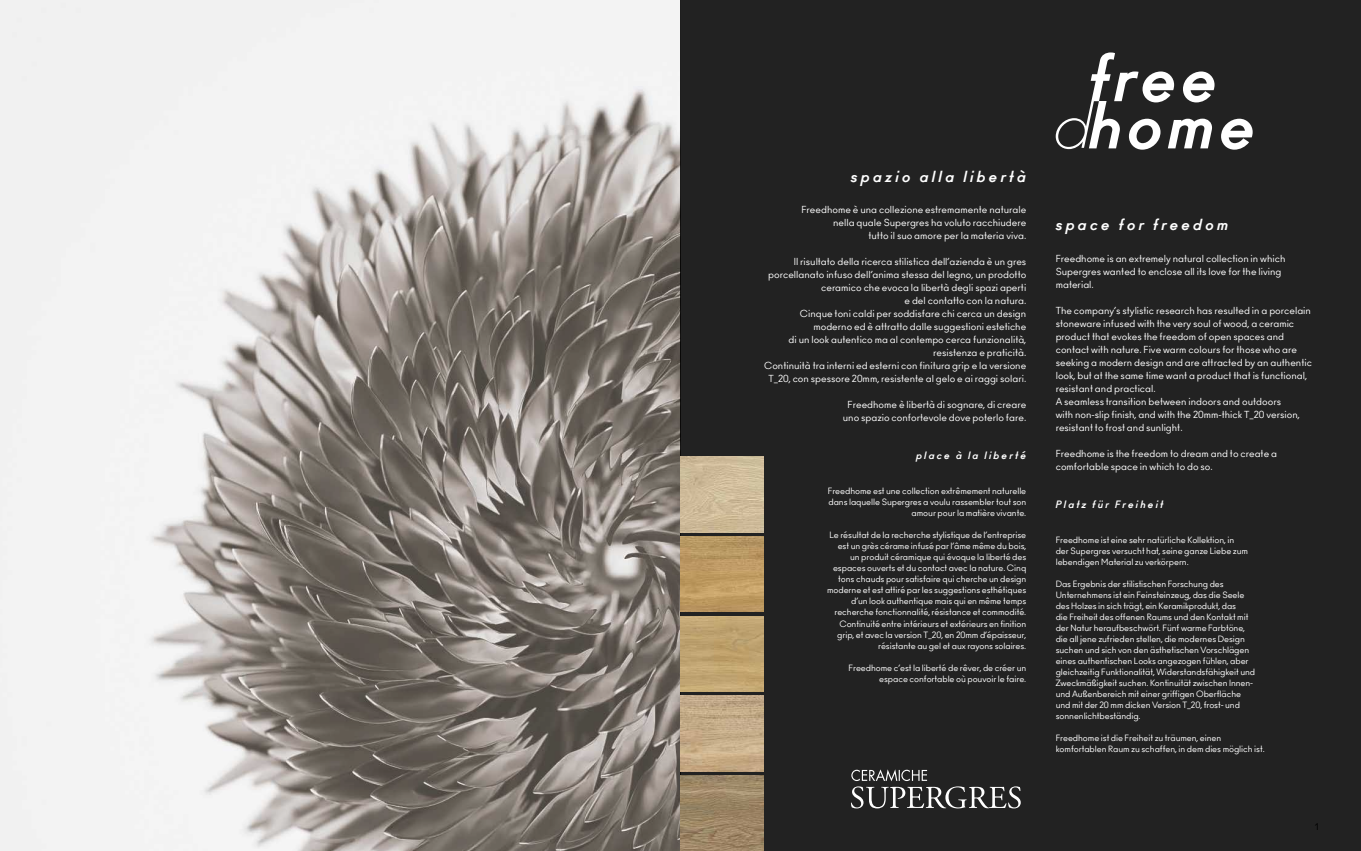
<style>
.page{position:relative;width:1361px;height:851px;background:#fff}
.page>*{position:absolute;margin:0;border:0;box-sizing:border-box;transform-origin:0 0}
.t1{font:italic 15px "Ano Bold Upper Lower";letter-spacing:.2em;color:#fff}
.t2{font:italic 700 10px "Ano";letter-spacing:.2em;color:#fff}
.t3{font:9.5px/13px "Ano";color:#fff}
.t4{font:9px "Ano";color:#000}
.t5{font:8.5px/11px "Ano";letter-spacing:-.01em;color:#fff;text-align:right}
</style>
<div class="page">
<div style="left:680px;top:0;width:681px;height:850px;background:#222"></div>
<svg style="left:851px;top:769px;width:169px;height:39px"></svg>
<img style="left:0;top:0;width:680px;height:850px">
<img style="left:680px;top:616px;width:83px;height:75px">
<img style="left:680px;top:536px;width:83px;height:76px">
<img style="left:680px;top:695px;width:83px;height:76px">
<img style="left:680px;top:775px;width:83px;height:75px">
<img style="left:680px;top:456px;width:83px;height:76px">
<svg style="left:1055px;top:52px;width:197px;height:98px"></svg>
<h1 class="t1" style="left:851px;top:165px;width:177px">spazio alla libertà</h1>
<p class="t3" style="left:801px;top:203px;width:226px;text-align:right">Freedhome è una collezione estremamente naturale nella quale Supergres ha voluto racchiudere<br>tutto il suo amore per la materia viva.</p>
<p class="t3" style="left:764px;top:255px;width:264px;text-align:right">Il risultato della ricerca stilistica dell’azienda è un gres porcellanato infuso dell’anima stessa del legno, un prodotto ceramico che evoca la libertà degli spazi aperti<br>e del contatto con la natura.<br>Cinque toni caldi per soddisfare chi cerca un design moderno ed è attratto dalle suggestioni estetiche<br>di un look autentico ma al contempo cerca funzionalità, resistenza e praticità.<br>Continuità tra interni ed esterni con finitura grip e la versione T_20, con spessore 20mm, resistente al gelo e ai raggi solari.</p>
<p class="t3" style="left:843px;top:398px;width:185px;text-align:center">Freedhome è libertà di sognare, di creare uno spazio confortevole dove poterlo fare.</p>
<p class="t2" style="left:916px;top:449px;width:112px">place à la liberté</p>
<p class="t5" style="left:828px;top:486px;width:200px">Freedhome est une collection extrêmement naturelle dans laquelle Supergres a voulu rassembler tout son amour pour la matière vivante.</p>
<p class="t5" style="left:827px;top:530px;width:201px">Le résultat de la recherche stylistique de l’entreprise est un grès cérame infusé par l’âme même du bois, un produit céramique qui évoque la liberté des espaces ouverts et du contact avec la nature. Cinq tons chauds pour satisfaire qui cherche un design moderne et est attiré par les suggestions esthétiques d’un look authentique mais qui en même temps recherche fonctionnalité, résistance et commodité.<br>Continuité entre intérieurs et extérieurs en finition grip, et avec la version T_20, en 20mm d’épaisseur, résistante au gel et aux rayons solaires.</p>
<p class="t5" style="left:848px;top:662px;width:179px">Freedhome c’est la liberté de rêver, de créer un espace confortable où pouvoir le faire.</p>
<h1 class="t1" style="left:1055px;top:214px;width:174px">space for freedom</h1>
<p class="t3" style="left:1055px;top:252px;width:231px">Freedhome is an extremely natural collection in which<br>Supergres wanted to enclose all its love for the living material.</p>
<p class="t3" style="left:1055px;top:304px;width:258px">The company’s stylistic research has resulted in a porcelain stoneware infused with the very soul of wood, a ceramic product that evokes the freedom of open spaces and contact with nature. Five warm colours for those who are seeking a modern design and are attracted by an authentic look, but at the same time want a product that is functional, resistant and practical.<br>A seamless transition between indoors and outdoors<br>with non-slip finish, and with the 20mm-thick T_20 version, resistant to frost and sunlight.</p>
<p class="t3" style="left:1055px;top:447px;width:223px">Freedhome is the freedom to dream and to create a comfortable space in which to do so.</p>
<p class="t2" style="left:1055px;top:498px;width:109px">Platz für Freiheit</p>
<p class="t5" style="left:1055px;top:535px;width:194px;text-align:left">Freedhome ist eine sehr natürliche Kollektion, in der Supergres versucht hat, seine ganze Liebe zum lebendigen Material zu verkörpern.</p>
<p class="t5" style="left:1055px;top:579px;width:201px;text-align:left">Das Ergebnis der stilistischen Forschung des Unternehmens ist ein Feinsteinzeug, das die Seele des Holzes in sich trägt, ein Keramikprodukt, das<br>die Freiheit des offenen Raums und den Kontakt mit der Natur heraufbeschwört. Fünf warme Farbtöne, die all jene zufrieden stellen, die modernes Design suchen und sich von den ästhetischen Vorschlägen eines authentischen Looks angezogen fühlen, aber gleichzeitig Funktionalität, Widerstandsfähigkeit und Zweckmäßigkeit suchen. Kontinuität zwischen Innen&shy;und Außenbereich mit einer griffigen Oberfläche und mit der 20 mm dicken Version T_20, frost- und sonnenlichtbeständig.</p>
<p class="t5" style="left:1055px;top:732px;width:210px;text-align:left">Freedhome ist die Freiheit zu träumen, einen komfortablen Raum zu schaffen, in dem dies möglich ist.</p>
<p class="t4" style="left:1315px;top:821px;width:5px">1</p>
</div>
